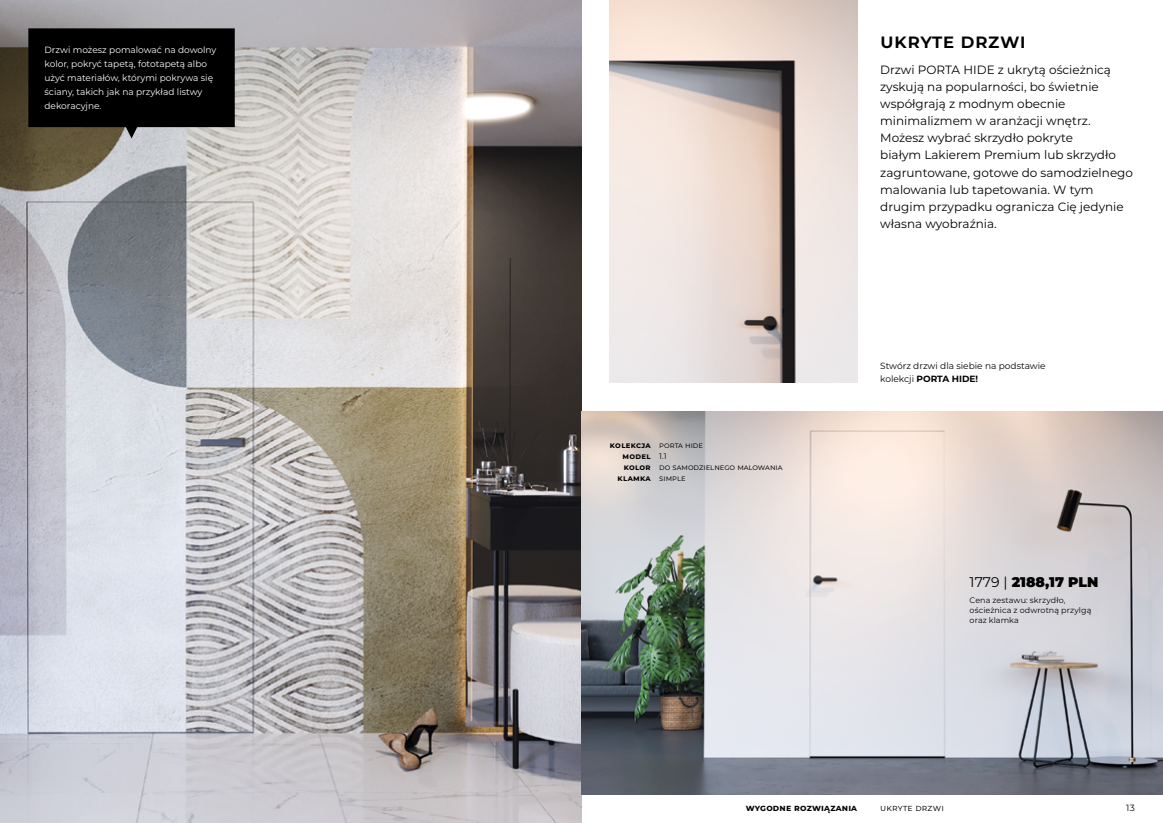
<style>
.page{position:relative;width:1163px;height:823px;background:#fff}
.page>*{position:absolute;margin:0;border:0;box-sizing:border-box;transform-origin:0 0}
.t1{font:600 20px "Montserrat";letter-spacing:.02em;color:#000}
.t2{font:900 14px "Montserrat";color:#000}
.t3{font:12px/17px "Montserrat";color:#000}
.t4{font:9px/14px "Montserrat";color:#fff}
.t5{font:9px/13px "Montserrat";letter-spacing:.02em;color:#000}
.t6{font:700 9px "Montserrat";letter-spacing:.02em;color:#000}
.t7{font:8px/11px "Montserrat";color:#000}
.t8{font:700 8px/11px "Montserrat";letter-spacing:.04em;color:#000;text-align:right}
.s1{font-weight:700}
.s2{font-weight:400}
</style>
<div class="page">
<img style="left:0;top:0;width:581px;height:822px">
<img style="left:609px;top:0;width:248px;height:382px">
<img style="left:581px;top:411px;width:581px;height:383px">
<svg style="left:28px;top:28px;width:207px;height:110px"></svg>
<p class="t4" style="left:45px;top:43px;width:173px">Drzwi możesz pomalować na dowolny kolor, pokryć tapetą, fototapetą albo użyć materiałów, którymi pokrywa się ściany, takich jak na przykład listwy dekoracyjne.</p>
<h1 class="t1" style="left:880px;top:26px;width:147px">ukryte drzwi</h1>
<p class="t3" style="left:880px;top:61px;width:254px">Drzwi PORTA HIDE z ukrytą ościeżnicą zyskują na popularności, bo świetnie współgrają z modnym obecnie minimalizmem w aranżacji wnętrz.<br>Możesz wybrać skrzydło pokryte<br>białym Lakierem Premium lub skrzydło zagruntowane, gotowe do samodzielnego malowania lub tapetowania. W tym drugim przypadku ogranicza Cię jedynie własna wyobraźnia.</p>
<p class="t8" style="left:610px;top:438px;width:42px">kol ekcja model kolor klamka</p>
<p class="t7" style="left:659px;top:438px;width:125px">porta hide<br>1.1<br>do samodzielnego malowania simple</p>
<p class="t5" style="left:880px;top:359px;width:167px">Stwórz drzwi dla siebie na podstawie kolekcji <span class="s1">PORTA HIDE!</span></p>
<p class="t2" style="left:969px;top:571px;width:130px"><span class="s2">1779 |</span> 2188,17 PLN</p>
<p class="t7" style="left:969px;top:595px;width:123px;line-height:10px">Cena zestawu: skrzydło, ościeżnica z odwrotną przylgą oraz klamka</p>
<p class="t6" style="left:745px;top:800px;width:113px">wygodne rozwiązania</p>
<p class="t5" style="left:880px;top:800px;width:65px">ukryte drzwi</p>
<p class="t5" style="left:1125px;top:800px;width:10px">13</p>
</div>
